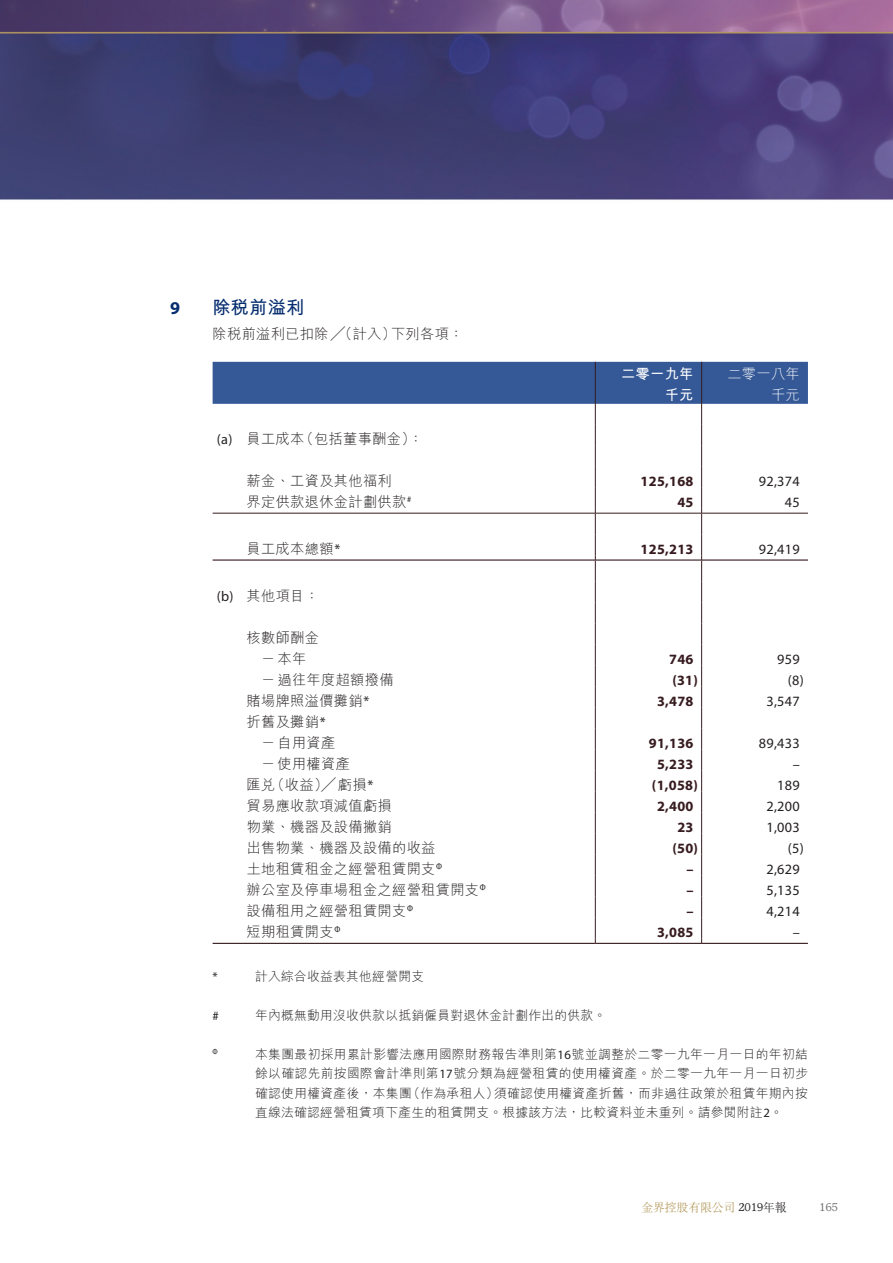
<style>
.page{position:relative;width:893px;height:1263px;background:#fff}
.page>*{position:absolute;margin:0;border:0;box-sizing:border-box;transform-origin:0 0}
.t1{font:700 18px "M Hei HK";letter-spacing:.02em;color:#052d6f}
.t2{font:700 18px "Myriad Pro";color:#052d6f}
.t3{font:300 14.25px/21px "M Hei HK";letter-spacing:.02em;color:#231f20;text-align:center}
.t4{font:700 14.25px "Myriad Pro";letter-spacing:.02em;color:#361b1f}
.t5{font:14.25px "Myriad Pro";letter-spacing:.02em;color:#231f20}
.t6{font:700 14.25px "M Hei HK";letter-spacing:.02em;color:#fff}
.t7{font:300 14.25px "M Hei HK";letter-spacing:.02em;color:#fff}
.t8{font:300 12.75px/19.5px "M Hei HK";letter-spacing:.02em;color:#231f20;text-align:justify}
.t9{font:12.75px "Myriad Pro";color:#231f20}
.t10{font:300 12px "M Sung HK";letter-spacing:-.025em;color:#b39758}
.t11{font:12px "Garth Graphic Std";color:#6c6d70}
.t12{font:7.5px "Myriad Pro";color:#231f20}
.s1{font-family:"Myriad Pro";font-weight:400}
.s2{font-family:"Garth Graphic Std";font-weight:400;color:#231f20}
.s3{color:#231f20}
</style>
<div class="page">
<img style="left:0;top:0;width:893px;height:944px">
<svg style="left:213px;top:362px;width:595px;height:582px"></svg>
<hr style="left:213px;top:513px;width:382px;height:1px;background:#361b1f">
<hr style="left:596px;top:513px;width:105px;height:1px;background:#361b1f">
<hr style="left:702px;top:513px;width:106px;height:1px;background:#361b1f">
<hr style="left:213px;top:559px;width:382px;height:2px;background:#361b1f">
<hr style="left:596px;top:559px;width:105px;height:2px;background:#361b1f">
<hr style="left:702px;top:559px;width:106px;height:2px;background:#361b1f">
<hr style="left:213px;top:943px;width:382px;height:1px;background:#361b1f">
<hr style="left:596px;top:943px;width:105px;height:1px;background:#361b1f">
<hr style="left:702px;top:943px;width:106px;height:1px;background:#361b1f">
<h1 class="t2" style="left:170px;top:296px;width:11px">9</h1>
<h1 class="t1" style="left:213px;top:294px;width:93px">除稅前溢利</h1>
<p class="t3" style="left:213px;top:323px;width:252px">除稅前溢利已扣除╱（計入）下列各項：</p>
<p class="t6" style="left:621px;top:363px;width:74px">二零一九年</p>
<p class="t7" style="left:727px;top:366px;width:74px">二零一八年</p>
<p class="t6" style="left:665px;top:384px;width:30px">千元</p>
<p class="t7" style="left:771px;top:387px;width:30px">千元</p>
<p class="t3" style="left:217px;top:428px;width:208px"><span class="s1">(a)</span> 員工成本（包括董事酬金）：</p>
<p class="t3" style="left:247px;top:470px;width:147px">薪金、工資及其他福利</p>
<p class="t4" style="left:641px;top:472px;width:54px">125,168</p>
<p class="t5" style="left:759px;top:472px;width:42px">92,374</p>
<p class="t3" style="left:247px;top:491px;width:166px">界定供款退休金計劃供款<sup>#</sup></p>
<p class="t4" style="left:677px;top:493px;width:18px">45</p>
<p class="t5" style="left:785px;top:493px;width:16px">45</p>
<p class="t3" style="left:247px;top:538px;width:95px">員工成本總額<span class="s1">*</span></p>
<p class="t4" style="left:641px;top:539px;width:54px">125,213</p>
<p class="t5" style="left:759px;top:540px;width:42px">92,419</p>
<p class="t3" style="left:217px;top:585px;width:104px"><span class="s1">(b)</span> 其他項目：</p>
<p class="t3" style="left:247px;top:627px;width:74px">核數師酬金－本年</p>
<p class="t4" style="left:669px;top:650px;width:26px">746</p>
<p class="t5" style="left:777px;top:650px;width:24px">959</p>
<p class="t3" style="left:261px;top:669px;width:134px">－過往年度超額撥備</p>
<p class="t4" style="left:672px;top:671px;width:27px">(31)</p>
<p class="t5" style="left:788px;top:671px;width:18px">(8)</p>
<p class="t3" style="left:247px;top:690px;width:124px">賭場牌照溢價攤銷<span class="s1">*</span></p>
<p class="t4" style="left:657px;top:692px;width:38px">3,478</p>
<p class="t5" style="left:766px;top:692px;width:35px">3,547</p>
<p class="t3" style="left:261px;top:711px;width:76px;text-align:left;text-indent:-15px">折舊及攤銷<span class="s1">*</span>－自用資產</p>
<p class="t4" style="left:649px;top:734px;width:46px">91,136</p>
<p class="t5" style="left:759px;top:734px;width:42px">89,433</p>
<p class="t3" style="left:261px;top:753px;width:90px">－使用權資產</p>
<p class="t4" style="left:657px;top:755px;width:38px">5,233</p>
<p class="t5" style="left:793px;top:755px;width:9px">–</p>
<p class="t3" style="left:247px;top:774px;width:128px">匯兌（收益）╱虧損<span class="s1">*</span></p>
<p class="t4" style="left:652px;top:776px;width:47px">(1,058)</p>
<p class="t5" style="left:777px;top:776px;width:24px">189</p>
<p class="t3" style="left:247px;top:795px;width:147px">貿易應收款項減值虧損</p>
<p class="t4" style="left:657px;top:797px;width:38px">2,400</p>
<p class="t5" style="left:766px;top:797px;width:35px">2,200</p>
<p class="t3" style="left:247px;top:816px;width:147px">物業、機器及設備撇銷</p>
<p class="t4" style="left:677px;top:818px;width:18px">23</p>
<p class="t5" style="left:766px;top:818px;width:35px">1,003</p>
<p class="t3" style="left:247px;top:837px;width:190px">出售物業、機器及設備的收益</p>
<p class="t4" style="left:672px;top:839px;width:27px">(50)</p>
<p class="t5" style="left:788px;top:839px;width:18px">(5)</p>
<p class="t3" style="left:247px;top:858px;width:197px">土地租賃租金之經營租賃開支<sup>Φ</sup></p>
<p class="t4" style="left:686px;top:860px;width:9px">–</p>
<p class="t5" style="left:766px;top:860px;width:35px">2,629</p>
<p class="t3" style="left:247px;top:879px;width:241px">辦公室及停車場租金之經營租賃開支<sup>Φ</sup></p>
<p class="t4" style="left:686px;top:881px;width:9px">–</p>
<p class="t5" style="left:766px;top:881px;width:35px">5,135</p>
<p class="t3" style="left:247px;top:900px;width:168px">設備租用之經營租賃開支<sup>Φ</sup></p>
<p class="t4" style="left:686px;top:902px;width:9px">–</p>
<p class="t5" style="left:766px;top:902px;width:35px">4,214</p>
<p class="t3" style="left:247px;top:921px;width:95px">短期租賃開支<sup>Φ</sup></p>
<p class="t4" style="left:657px;top:923px;width:38px">3,085</p>
<p class="t5" style="left:793px;top:923px;width:9px">–</p>
<p class="t9" style="left:213px;top:969px;width:7px">*</p>
<p class="t8" style="left:255px;top:966px;width:170px">計入綜合收益表其他經營開支</p>
<p class="t9" style="left:213px;top:1008px;width:8px">#</p>
<p class="t8" style="left:255px;top:1005px;width:353px">年內概無動用沒收供款以抵銷僱員對退休金計劃作出的供款。</p>
<p class="t12" style="left:213px;top:1047px;width:7px">Φ</p>
<p class="t8" style="left:255px;top:1044px;width:554px">本集團最初採用累計影響法應用國際財務報告準則第<span class="s1">16</span>號並調整於二零一九年一月一日的年初結餘以確認先前按國際會計準則第<span class="s1">17</span>號分類為經營租賃的使用權資產。於二零一九年一月一日初步確認使用權資產後，本集團（作為承租人）須確認使用權資產折舊，而非過往政策於租賃年期內按直線法確認經營租賃項下產生的租賃開支。根據該方法，比較資料並未重列。請參閱附註<span class="s1">2</span>。</p>
<p class="t10" style="left:641px;top:1199px;width:147px">金界控股有限公司 <span class="s2">2019</span><span class="s3">年報</span></p>
<p class="t11" style="left:819px;top:1200px;width:20px">165</p>
</div>
